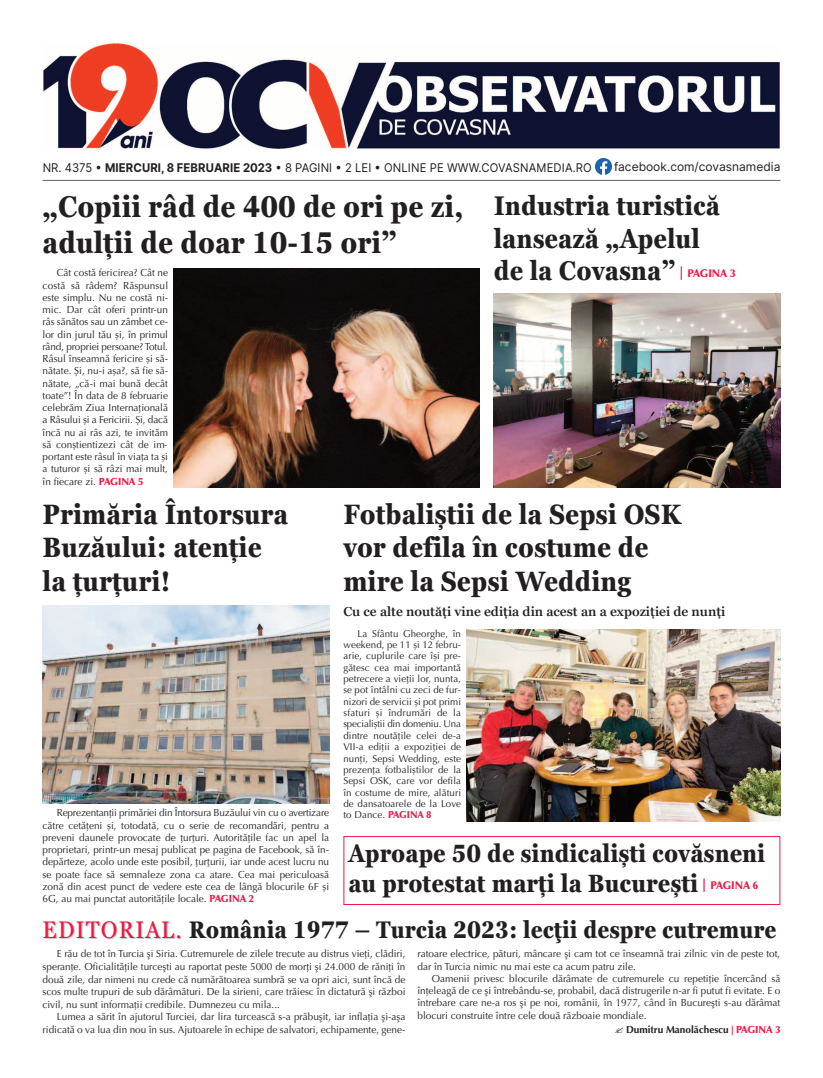
<style>
.page{position:relative;width:823px;height:1078px;background:#fff}
.page>*{position:absolute;margin:0;border:0;box-sizing:border-box;transform-origin:0 0}
.t1{font:700 condensed 30px/36px "Georgia Pro";color:#231f20}
.t2{font:700 condensed 28px/33.6px "Georgia Pro";color:#231f20}
.t3{font:700 condensed 27px/32.4px "Georgia Pro";color:#231f20}
.t4{font:700 condensed 25px/30px "Georgia Pro";color:#231f20}
.t5{font:700 condensed 24px "Georgia Pro";color:#231f20}
.t6{font:600 13px "Georgia Pro";color:#231f20}
.t7{font:12px "Inter";color:#231f20;scale:.94 1}
.t8{font:12px "Inter";color:#231f20}
.t9{font:10.2px/12.2px "Optima LT Pro";color:#231f20;text-align:justify}
.t10{font:700 10.2px "Optima LT Pro";color:#231f20}
.t11{font:9.9px/11.4px "Optima LT Pro";letter-spacing:.01em;color:#231f20;text-align:justify}
.s1{font-weight:700}
.s2{font-stretch:normal;font-size:14px;color:#ec1a43}
.s3{font-family:"Optima LT Pro";font-weight:900;font-stretch:normal;font-size:11px;color:#ec1a43}
.s4{font-weight:900;color:#ec1a43}
.s5{font-weight:400;color:#ccc}
.s6{font-family:"Crimson Pro";color:#ec1a43}
</style>
<div class="page">
<img style="left:43px;top:43px;width:737px;height:106px">
<hr style="left:43px;top:180px;width:737px;height:1px;background:#636366">
<img style="left:595px;top:159px;width:16px;height:15px">
<div style="left:343px;top:835px;width:437px;height:69px;border:1px solid #ec1a43"></div>
<img style="left:173px;top:269px;width:306px;height:218px">
<img style="left:493px;top:293px;width:287px;height:194px">
<img style="left:42px;top:605px;width:287px;height:198px">
<img style="left:466px;top:629px;width:314px;height:191px">
<p class="t8" style="left:613px;top:159px;width:168px">facebook.com/covasnamedia</p>
<p class="t7" style="left:43px;top:160px;width:585px">NR. 4375 • <span class="s1">MIERCURI, 8 FEBRUARIE 2023</span> • 8 PAGINI • 2 LEI • ONLINE PE WWW.COVASNAMEDIA.RO</p>
<h3 class="t3" style="left:493px;top:189px;width:243px">Industria turistică lansează „Apelul de la Covasna” <span class="s2">|</span> <span class="s3">PAGINA 3</span></h3>
<h1 class="t1" style="left:43px;top:189px;width:422px">„Copiii râd de 400 de ori pe zi, adulții de doar 10-15 ori”</h1>
<p class="t9" style="left:43px;top:268px;width:127px;text-indent:14px">Cât costă fericirea? Cât ne costă să râdem? Răspunsul este simplu. Nu ne costă ni&shy;mic. Dar cât oferi printr-un râs sănătos sau un zâmbet ce&shy;lor din jurul tău și, în primul rând, propriei persoane? Totul.<br>Râsul înseamnă fericire și să&shy;nătate. Și, nu-i așa?, să fie să&shy;nătate, „că-i mai bună decât toate”! În data de 8 februarie celebrăm Ziua Internațională a Râsului și a Fericirii. Și, dacă încă nu ai râs azi, te invităm să conștientizezi cât de im&shy;portant este râsul în viața ta și a tuturor și să râzi mai mult, în fiecare zi. <span class="s4">PAGINA 5</span></p>
<h2 class="t2" style="left:343px;top:497px;width:339px">Fotbaliștii de la Sepsi OSK vor defila în costume de mire la Sepsi Wedding</h2>
<p class="t6" style="left:343px;top:604px;width:383px">Cu ce alte noutăți vine ediția din acest an a expoziției de nunți</p>
<p class="t11" style="left:343px;top:628px;width:119px;text-indent:14px">La Sfântu Gheorghe, în weekend, pe 11 și 12 febru - arie, cuplurile care își pre - gătesc cea mai importantă petrecere a vieții lor, nunta, se pot întâlni cu zeci de fur&shy;nizori de servicii și pot primi sfaturi și îndrumări de la specialiștii din domeniu. Una dintre nou tățile celei de-a VII-a ediții a expoziției de nunți, Sepsi Wedding, este prezența fotbaliștilor de la Sepsi OSK, care vor defila în costume de mire, alături de dansatoarele de la Love to Dance. <span class="s4">PAGINA 8</span></p>
<h2 class="t2" style="left:43px;top:497px;width:247px">Primăria Întorsura<br>Buzăului: atenție la țurțuri!</h2>
<p class="t9" style="left:43px;top:807px;width:288px;text-indent:14px">Reprezentanții primăriei din Întorsura Buzăului vin cu o avertizare către cetățeni și, totodată, cu o serie de recomandări, pentru a preveni daunele provocate de țurțuri. Autoritățile fac un apel la proprietari, printr-un mesaj publicat pe pagina de Facebook, să în&shy;depărteze, acolo unde este posibil, țurțurii, iar unde acest lucru nu se poate face să semnaleze zona ca atare. Cea mai periculoasă zonă din acest punct de vedere este cea de lângă blocurile 6F și 6G, au mai punctat autoritățile locale. <span class="s4">PAGINA 2</span></p>
<h3 class="t5" style="left:44px;top:915px;width:733px"><span class="s5">EDITORIAL.</span> România 1977 – Turcia 2023: lecţii despre cutremure</h3>
<p class="t9" style="left:43px;top:948px;width:364px;line-height:12.5px;text-indent:14px">E rău de tot în Turcia şi Siria. Cutremurele de zilele trecute au distrus vieţi, clădiri, speranţe. Oficialităţile turceşti au raportat peste 5000 de morţi şi 24.000 de răniţi în două zile, dar nimeni nu crede că numărătoarea sumbră se va opri aici, sunt încă de scos multe trupuri de sub dărâmături. De la sirieni, care trăiesc în dictatură şi război civil, nu sunt informaţii credibile. Dumnezeu cu mila...</p>
<p class="t9" style="left:43px;top:1011px;width:364px;line-height:12.5px;text-align:right">Lumea a sărit în ajutorul Turciei, dar lira turcească s-a prăbuşit, iar inflaţia şi-aşa ridicată o va lua din nou în sus. Ajutoarele în echipe de salvatori, echipamente, gene-</p>
<h3 class="t4" style="left:348px;top:838px;width:418px">Aproape 50 de sindicaliști covăsneni au protestat marți la București <span class="s2">|</span> <span class="s3">PAGINA 6</span></h3>
<p class="t9" style="left:417px;top:948px;width:364px">ratoare electrice, pături, mâncare şi cam tot ce înseamnă trai zilnic vin de peste tot, dar în Turcia nimic nu mai este ca acum patru zile.</p>
<p class="t9" style="left:417px;top:973px;width:364px;text-indent:14px">Oamenii privesc blocurile dărâmate de cutremurele cu repetiţie încercând să înţeleagă de ce şi întrebându-se, probabil, dacă distrugerile n-ar fi putut fi evitate. E o întrebare care ne-a ros şi pe noi, românii, în 1977, când în Bucureşti s-au dărâmat blocuri construite între cele două războaie mondiale.</p>
<p class="t10" style="left:625px;top:1022px;width:156px">Dumitru Manolăchescu <span class="s6">|</span> <span class="s4">PAGINA 3</span></p>
</div>
